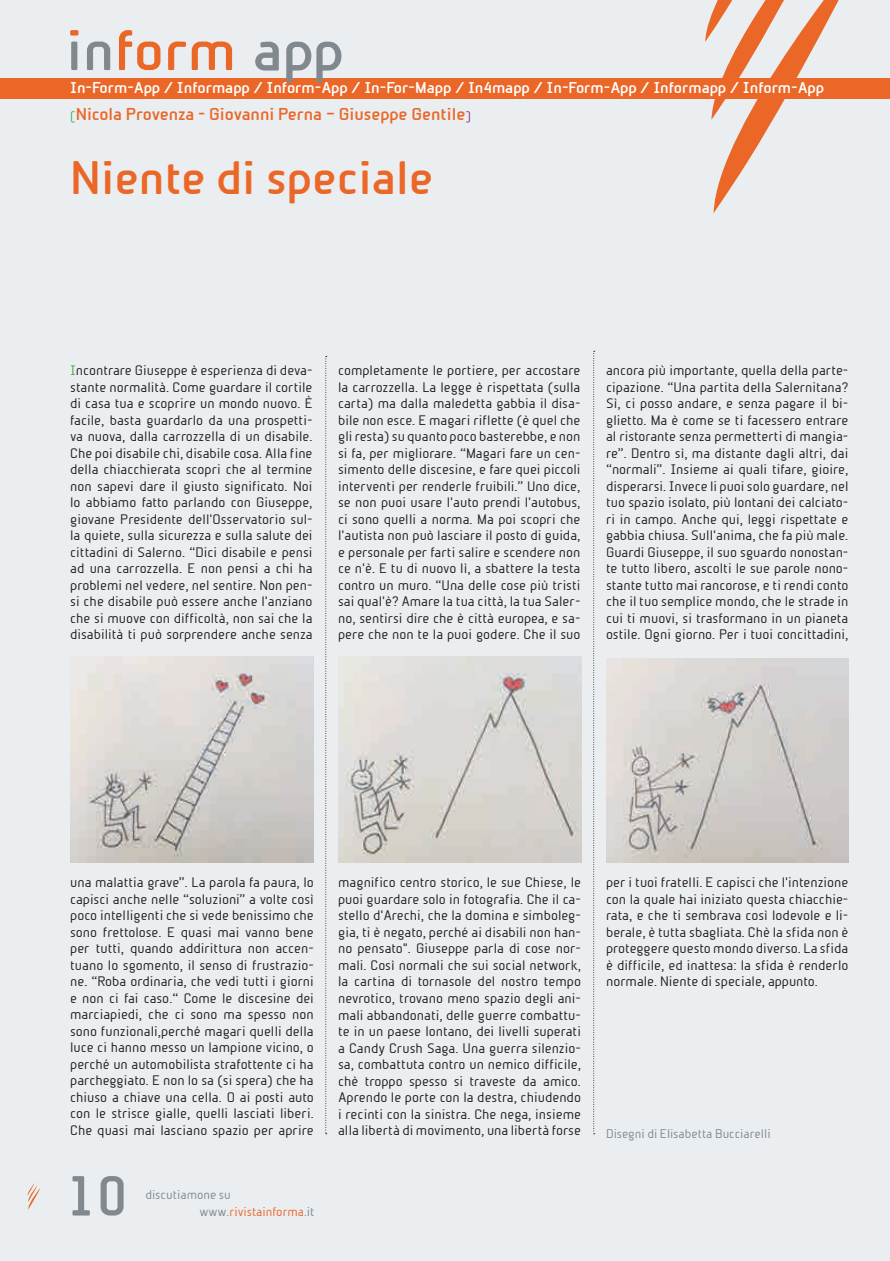
<style>
.page{position:relative;width:890px;height:1261px;background:#ebeef0}
.page>*{position:absolute;margin:0;border:0;box-sizing:border-box;transform-origin:0 0}
.t1{font:700 55.35px "Beta Sans";color:#81898f}
.t2{font:700 54px "Beta Sans";color:#81898f}
.t3{font:700 45px "Beta Sans";color:#ea6728}
.t4{font:700 16.5px "Beta Sans";color:#ea6728}
.t5{font:700 15px "Beta Sans";color:#fff}
.t6{font:13.2px/16.5px "Beta Sans";color:#231f20;text-align:justify}
.t7{font:12px/16.5px "Beta Sans";color:#81898f}
.s1{font-weight:400;font-size:12px;color:#47aa4a}
.s2{font-weight:400;font-size:12px;color:#8d2e86}
.s3{color:#47aa4a}
.s4{color:#ea6728}
</style>
<div class="page">
<svg style="left:593px;top:351px;width:2px;height:783px"></svg>
<svg style="left:325px;top:356px;width:2px;height:778px"></svg>
<svg style="left:705px;top:0;width:164px;height:213px"></svg>
<div style="left:0;top:79px;width:890px;height:20px;background:#ea6728"></div>
<svg style="left:119px;top:30px;width:41px;height:40px"></svg>
<svg style="left:168px;top:41px;width:18px;height:29px"></svg>
<svg style="left:192px;top:42px;width:40px;height:28px"></svg>
<div style="left:70px;top:30px;width:8px;height:6px;background:#ea6728"></div>
<div style="left:71px;top:42px;width:6px;height:28px;background:#81898f"></div>
<svg style="left:87px;top:42px;width:23px;height:28px"></svg>
<img style="left:338px;top:657px;width:243px;height:205px">
<img style="left:606px;top:658px;width:242px;height:204px">
<img style="left:71px;top:657px;width:243px;height:205px">
<svg style="left:27px;top:1183px;width:14px;height:26px"></svg>
<h1 class="t1" style="left:253px;top:18px;width:93px">app</h1>
<p class="t5" style="left:70px;top:79px;width:755px">In-Form-App / Informapp / Inform-App / In-For-Mapp / In4mapp / In-Form-App / Informapp / Inform-App</p>
<p class="t4" style="left:70px;top:104px;width:402px"><span class="s1">[</span>Nicola Provenza - Giovanni Perna – Giuseppe Gentile<span class="s2">]</span></p>
<h3 class="t3" style="left:70px;top:152px;width:365px">Niente di speciale</h3>
<p class="t6" style="left:70px;top:362px;width:244px"><span class="s3">I</span>ncontrare Giuseppe è esperienza di deva&shy;stante normalità. Come guardare il cortile di casa tua e scoprire un mondo nuovo. È facile, basta guardarlo da una prospetti&shy;va nuova, dalla carrozzella di un disabile.<br>Che poi disabile chi, disabile cosa. Alla fine della chiacchierata scopri che al termine non sapevi dare il giusto significato. Noi lo abbiamo fatto parlando con Giuseppe, giovane Presidente dell'Osservatorio sul&shy;la quiete, sulla sicurezza e sulla salute dei cittadini di Salerno. “Dici disabile e pensi ad una carrozzella. E non pensi a chi ha problemi nel vedere, nel sentire. Non pen&shy;si che disabile può essere anche l'anziano che si muove con difficoltà, non sai che la disabilità ti può sorprendere anche senza</p>
<p class="t6" style="left:338px;top:362px;width:244px">completamente le portiere, per accostare la carrozzella. La legge è rispettata (sulla carta) ma dalla maledetta gabbia il disa&shy;bile non esce. E magari riflette (è quel che gli resta) su quanto poco basterebbe, e non si fa, per migliorare. “Magari fare un cen&shy;simento delle discesine, e fare quei piccoli interventi per renderle fruibili.” Uno dice, se non puoi usare l'auto prendi l'autobus, ci sono quelli a norma. Ma poi scopri che l'autista non può lasciare il posto di guida, e personale per farti salire e scendere non ce n'è. E tu di nuovo lì, a sbattere la testa contro un muro. “Una delle cose più tristi sai qual'è? Amare la tua città, la tua Saler&shy;no, sentirsi dire che è città europea, e sa&shy;pere che non te la puoi godere. Che il suo</p>
<p class="t6" style="left:606px;top:362px;width:244px">ancora più importante, quella della parte&shy;cipazione. “Una partita della Salernitana?<br>Sì, ci posso andare, e senza pagare il bi&shy;glietto. Ma è come se ti facessero entrare al ristorante senza permetterti di mangia&shy;re”. Dentro sì, ma distante dagli altri, dai “normali”. Insieme ai quali tifare, gioire, disperarsi. Invece li puoi solo guardare, nel tuo spazio isolato, più lontani dei calciato&shy;ri in campo. Anche qui, leggi rispettate e gabbia chiusa. Sull'anima, che fa più male.<br>Guardi Giuseppe, il suo sguardo nonostan&shy;te tutto libero, ascolti le sue parole nono&shy;stante tutto mai rancorose, e ti rendi conto che il tuo semplice mondo, che le strade in cui ti muovi, si trasformano in un pianeta ostile. Ogni giorno. Per i tuoi concittadini,</p>
<p class="t6" style="left:70px;top:874px;width:245px">una malattia grave”. La parola fa paura, lo capisci anche nelle “soluzioni” a volte così poco intelligenti che si vede benissimo che sono frettolose. E quasi mai vanno bene per tutti, quando addirittura non accen&shy;tuano lo sgomento, il senso di frustrazio&shy;ne. “Roba ordinaria, che vedi tutti i giorni e non ci fai caso.“ Come le discesine dei marciapiedi, che ci sono ma spesso non sono funzionali,perché magari quelli della luce ci hanno messo un lampione vicino, o perché un automobilista strafottente ci ha parcheggiato. E non lo sa (si spera) che ha chiuso a chiave una cella. O ai posti auto con le strisce gialle, quelli lasciati liberi.<br>Che quasi mai lasciano spazio per aprire</p>
<h2 class="t2" style="left:66px;top:1164px;width:63px">10</h2>
<p class="t7" style="left:199px;top:1186px;width:117px;text-indent:-54px">discutiamone su www.<span class="s4">rivistainforma</span>.it</p>
<p class="t6" style="left:338px;top:874px;width:244px">magnifico centro storico, le sue Chiese, le puoi guardare solo in fotografia. Che il ca&shy;stello d'Arechi, che la domina e simboleg&shy;gia, ti è negato, perché ai disabili non han&shy;no pensato". Giuseppe parla di cose nor&shy;mali. Così normali che sui social network, la cartina di tornasole del nostro tempo nevrotico, trovano meno spazio degli ani&shy;mali abbandonati, delle guerre combattu&shy;te in un paese lontano, dei livelli superati a Candy Crush Saga. Una guerra silenzio&shy;sa, combattuta contro un nemico difficile, chè troppo spesso si traveste da amico.<br>Aprendo le porte con la destra, chiudendo i recinti con la sinistra. Che nega, insieme alla libertà di movimento, una libertà forse</p>
<p class="t6" style="left:606px;top:874px;width:244px">per i tuoi fratelli. E capisci che l'intenzione con la quale hai iniziato questa chiacchie&shy;rata, e che ti sembrava così lodevole e li&shy;berale, è tutta sbagliata. Chè la sfida non è proteggere questo mondo diverso. La sfida è difficile, ed inattesa: la sfida è renderlo normale. Niente di speciale, appunto.</p>
<p class="t7" style="left:606px;top:1125px;width:166px">Disegni di Elisabetta Bucciarelli</p>
</div>
